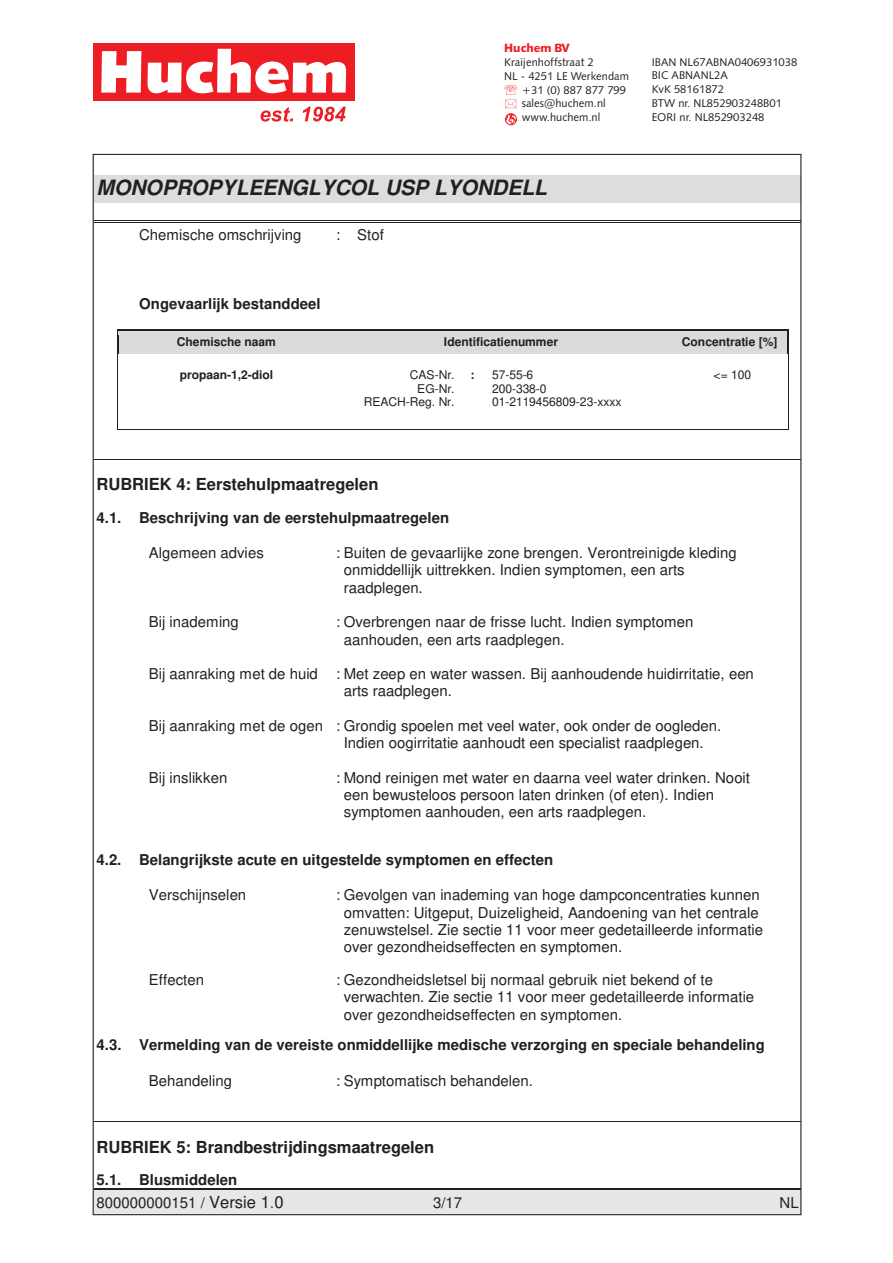
<style>
.page{position:relative;width:893px;height:1263px;background:#fff}
.page>*{position:absolute;margin:0;border:0;box-sizing:border-box;transform-origin:0 0}
.t1{font:italic 700 21px "Nimbus Sans";color:#231f20}
.t2{font:700 16.5px "Nimbus Sans";color:#231f20}
.t3{font:15px/17.2px "Nimbus Sans";color:#231f20}
.t4{font:700 15px "Nimbus Sans";color:#231f20}
.t5{font:12px/13.8px "Nimbus Sans";letter-spacing:-.005em;color:#231f20;text-align:right}
.t6{font:700 12px "Nimbus Sans";color:#231f20}
.t7{font:900 12px "Humanist 531 CBT";color:#ee1d23}
.t8{font:11.25px/13.8px "Humanist 531 BT Roman A";color:#231f20}
.s1{font-size:16.5px}
.s2{font-size:16.5px;color:#118641}
.s3{font-family:"Nimbus San L"}
</style>
<div class="page">
<svg style="left:93px;top:43px;width:261px;height:58px"></svg>
<svg style="left:261px;top:107px;width:32px;height:15px"></svg>
<svg style="left:303px;top:107px;width:43px;height:15px"></svg>
<svg style="left:505px;top:85px;width:12px;height:23px"></svg>
<div style="left:505px;top:113px;width:12px;height:12px;border:1px solid #ee1d23;border-radius:50%"></div>
<svg style="left:506px;top:114px;width:10px;height:11px"></svg>
<div style="left:94px;top:175px;width:707px;height:28px;background:#dcdddf"></div>
<hr style="left:94px;top:222px;width:707px;height:1px;background:#231f20">
<hr style="left:94px;top:220px;width:707px;height:1px;background:#231f20">
<div style="left:94px;top:1190px;width:707px;height:25px;background:#e6e7e9"></div>
<hr style="left:94px;top:1189px;width:707px;height:1px;background:#231f20">
<div style="left:119px;top:331px;width:212px;height:23px;background:#dadbdd"></div>
<div style="left:331px;top:331px;width:340px;height:23px;background:#dadbdd"></div>
<div style="left:671px;top:331px;width:116px;height:23px;background:#dadbdd"></div>
<hr style="left:119px;top:329px;width:212px;height:2px;background:#231f20">
<hr style="left:332px;top:329px;width:339px;height:2px;background:#231f20">
<hr style="left:673px;top:329px;width:114px;height:2px;background:#231f20">
<svg style="left:117px;top:329px;width:2px;height:39px"></svg>
<svg style="left:787px;top:329px;width:2px;height:39px"></svg>
<hr style="left:118px;top:368px;width:1px;height:61px;background:#231f20">
<hr style="left:118px;top:429px;width:213px;height:1px;background:#231f20">
<hr style="left:330px;top:429px;width:133px;height:1px;background:#231f20">
<svg style="left:463px;top:429px;width:21px;height:1px"></svg>
<hr style="left:484px;top:429px;width:187px;height:1px;background:#231f20">
<hr style="left:671px;top:429px;width:117px;height:1px;background:#231f20">
<hr style="left:788px;top:368px;width:1px;height:61px;background:#231f20">
<hr style="left:94px;top:459px;width:707px;height:1px;background:#231f20">
<hr style="left:94px;top:1121px;width:707px;height:1px;background:#231f20">
<p class="t7" style="left:504px;top:40px;width:67px">Huchem BV</p>
<p class="t8" style="left:504px;top:55px;width:91px">Kraijenhoffstraat 2</p>
<p class="t8" style="left:504px;top:69px;width:126px">NL - 4251 LE Werkendam</p>
<p class="t8" style="left:522px;top:83px;width:106px">+31 (0) 887 877 799</p>
<p class="t8" style="left:522px;top:96px;width:86px">sales@huchem.nl</p>
<p class="t8" style="left:522px;top:110px;width:80px">www.huchem.nl</p>
<h1 class="t1" style="left:97px;top:175px;width:452px">MONOPROPYLEENGLYCOL USP LYONDELL</h1>
<p class="t3" style="left:139px;top:227px;width:164px">Chemische omschrijving</p>
<p class="t3" style="left:336px;top:227px;width:49px">: Stof</p>
<p class="t8" style="left:652px;top:55px;width:147px">IBAN NL67ABNA0406931038<br>BIC ABNANL2A<br>KvK 58161872<br>BTW nr. NL852903248B01<br>EORI nr. NL852903248</p>
<p class="t4" style="left:139px;top:298px;width:183px">Ongevaarlijk bestanddeel</p>
<p class="t6" style="left:177px;top:337px;width:100px">Chemische naam</p>
<p class="t6" style="left:444px;top:337px;width:116px">Identificatienummer</p>
<p class="t6" style="left:682px;top:337px;width:97px">Concentratie [%]</p>
<p class="t6" style="left:180px;top:370px;width:95px">propaan-1,2-diol</p>
<p class="t5" style="left:364px;top:369px;width:92px">CAS-Nr.<br>EG-Nr.<br>REACH-Reg. Nr.</p>
<p class="t6" style="left:471px;top:370px;width:6px">:</p>
<p class="t5" style="left:492px;top:369px;width:131px;text-align:left">57-55-6<br>200-338-0<br>01-2119456809-23-xxxx</p>
<p class="t5" style="left:714px;top:369px;width:39px">&lt;= 100</p>
<p class="t2" style="left:97px;top:478px;width:283px">RUBRIEK 4: Eerstehulpmaatregelen</p>
<p class="t4" style="left:97px;top:512px;width:354px">4.1. Beschrijving van de eerstehulpmaatregelen</p>
<p class="t3" style="left:149px;top:546px;width:116px">Algemeen advies</p>
<p class="t3" style="left:344px;top:546px;width:394px;text-indent:-8px">: Buiten de gevaarlijke zone brengen. Verontreinigde kleding onmiddellijk uittrekken. Indien symptomen, een arts raadplegen.</p>
<p class="t3" style="left:149px;top:615px;width:92px">Bij inademing</p>
<p class="t3" style="left:344px;top:615px;width:351px;text-indent:-8px">: Overbrengen naar de frisse lucht. Indien symptomen aanhouden, een arts raadplegen.</p>
<p class="t3" style="left:344px;top:666px;width:412px;text-indent:-195px">Bij aanraking met de huid : Met zeep en water wassen. Bij aanhoudende huidirritatie, een arts raadplegen.</p>
<p class="t3" style="left:344px;top:718px;width:379px;text-indent:-195px">Bij aanraking met de ogen : Grondig spoelen met veel water, ook onder de oogleden.<br>Indien oogirritatie aanhoudt een specialist raadplegen.</p>
<p class="t3" style="left:149px;top:770px;width:80px">Bij inslikken</p>
<p class="t3" style="left:344px;top:770px;width:408px;text-indent:-8px">: Mond reinigen met water en daarna veel water drinken. Nooit een bewusteloos persoon laten drinken (of eten). Indien symptomen aanhouden, een arts raadplegen.</p>
<p class="t4" style="left:97px;top:854px;width:458px">4.2. Belangrijkste acute en uitgestelde symptomen en effecten</p>
<p class="t3" style="left:149px;top:888px;width:99px">Verschijnselen</p>
<p class="t3" style="left:344px;top:888px;width:421px;text-indent:-8px">: Gevolgen van inademing van hoge dampconcentraties kunnen omvatten: Uitgeput, Duizeligheid, Aandoening van het centrale zenuwstelsel. Zie sectie 11 voor meer gedetailleerde informatie over gezondheidseffecten en symptomen.</p>
<p class="t3" style="left:149px;top:972px;width:57px">Effecten</p>
<p class="t3" style="left:344px;top:972px;width:412px;text-indent:-8px">: Gezondheidsletsel bij normaal gebruik niet bekend of te verwachten. Zie sectie 11 voor meer gedetailleerde informatie over gezondheidseffecten en symptomen.</p>
<p class="t4" style="left:97px;top:1039px;width:670px">4.3. Vermelding van de vereiste onmiddellijke medische verzorging en speciale behandeling</p>
<p class="t3" style="left:149px;top:1073px;width:85px">Behandeling</p>
<p class="t3" style="left:336px;top:1073px;width:198px">: Symptomatisch behandelen.</p>
<p class="t2" style="left:97px;top:1140px;width:339px">RUBRIEK 5: Brandbestrijdingsmaatregelen</p>
<p class="t4" style="left:97px;top:1174px;width:142px">5.1. Blusmiddelen</p>
<p class="t3" style="left:97px;top:1196px;width:189px">800000000151 / <span class="s1">Versie 1</span><span class="s2">.</span><span class="s1">0</span></p>
<p class="t3" style="left:433px;top:1196px;width:31px">3/1<span class="s3">7</span></p>
<p class="t3" style="left:780px;top:1196px;width:21px">NL</p>
</div>
